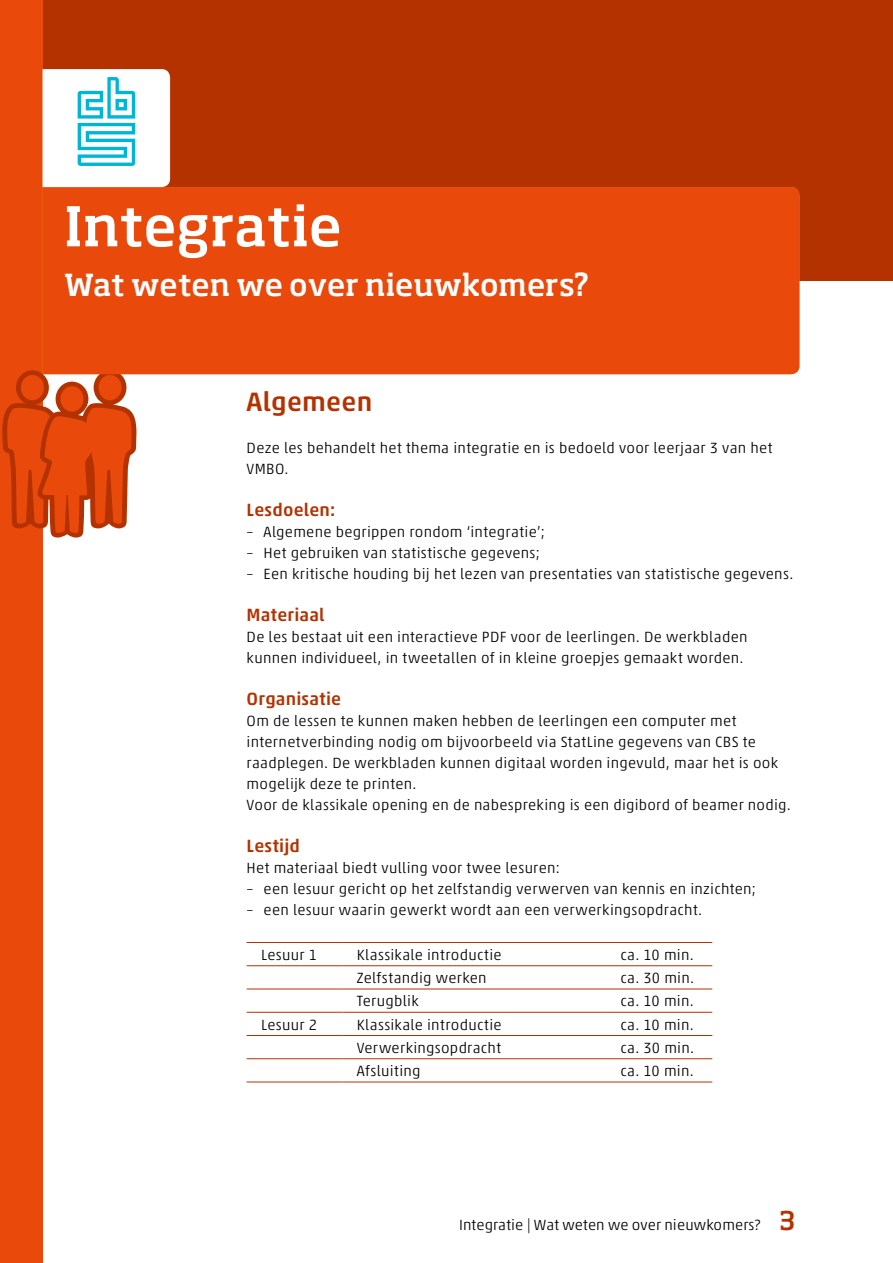
<style>
.page{position:relative;width:893px;height:1263px;background:#fff}
.page>*{position:absolute;margin:0;border:0;box-sizing:border-box;transform-origin:0 0}
.t1{font:192.15px "CBS Bevolking";color:#b43200}
.Titel_banner{font:500 54px "Soho Pro";letter-spacing:-.005em;color:#fff}
.Subtitel_banner{font:500 30px "Soho Pro";letter-spacing:-.005em;color:#fff}
.Kop{font:500 27px "Akko Pro";letter-spacing:.01em;color:#b43200}
.Sub_kopje_inspr{font:500 18px "Akko Pro";letter-spacing:.01em;color:#b43200}
._09_Voetregel_pagina{font:300 15px/21px "Akko Pro";letter-spacing:.02em;color:#000}
.Tabel_tekst{font:300 15px "Akko Pro";letter-spacing:.02em;color:#000}
.s1{color:#e9490b}
.s2{font-family:"Soho Pro";font-weight:500;font-size:25.5px;color:#b43200}
</style>
<div class="page">
<div style="left:0;top:0;width:893px;height:281px;background:#b43200"></div>
<div style="left:0;top:0;width:43px;height:1263px;background:#e9490b"></div>
<div style="left:43px;top:187px;width:756px;height:187px;background:#e9490b"></div>
<svg style="left:43px;top:69px;width:127px;height:118px;background:#d9f3f8"></svg>
<hr style="left:247px;top:942px;width:95px;height:1px;background:#b43200">
<hr style="left:342px;top:942px;width:264px;height:1px;background:#b43200">
<hr style="left:606px;top:942px;width:106px;height:1px;background:#b43200">
<hr style="left:247px;top:965px;width:95px;height:1px;background:#b43200">
<hr style="left:342px;top:965px;width:264px;height:1px;background:#b43200">
<hr style="left:606px;top:965px;width:106px;height:1px;background:#b43200">
<hr style="left:247px;top:989px;width:95px;height:1px;background:#b43200">
<hr style="left:342px;top:989px;width:264px;height:1px;background:#b43200">
<hr style="left:606px;top:989px;width:106px;height:1px;background:#b43200">
<hr style="left:247px;top:1012px;width:95px;height:1px;background:#b43200">
<hr style="left:342px;top:1012px;width:264px;height:1px;background:#b43200">
<hr style="left:606px;top:1012px;width:106px;height:1px;background:#b43200">
<hr style="left:247px;top:1035px;width:95px;height:1px;background:#b43200">
<hr style="left:342px;top:1035px;width:264px;height:1px;background:#b43200">
<hr style="left:606px;top:1035px;width:106px;height:1px;background:#b43200">
<hr style="left:247px;top:1058px;width:95px;height:1px;background:#b43200">
<hr style="left:342px;top:1058px;width:264px;height:1px;background:#b43200">
<hr style="left:606px;top:1058px;width:106px;height:1px;background:#b43200">
<hr style="left:247px;top:1082px;width:95px;height:1px;background:#b43200">
<hr style="left:342px;top:1082px;width:264px;height:1px;background:#b43200">
<hr style="left:606px;top:1082px;width:106px;height:1px;background:#b43200">
<p class="Titel_banner" style="left:64px;top:188px;width:279px">Integratie</p>
<p class="Subtitel_banner" style="left:64px;top:263px;width:527px">Wat weten we over nieuwkomers?</p>
<h1 class="t1" style="left:-22px;top:364px;width:187px">F<span class="s1">f</span></h1>
<p class="Kop" style="left:247px;top:385px;width:127px">Algemeen</p>
<p class="_09_Voetregel_pagina" style="left:247px;top:437px;width:527px">Deze les behandelt het thema integratie en is bedoeld voor leerjaar 3 van het<br>VMBO.</p>
<p class="Sub_kopje_inspr" style="left:247px;top:499px;width:91px">Lesdoelen:</p>
<p class="_09_Voetregel_pagina" style="left:247px;top:521px;width:300px">– Algemene begrippen rondom ‘integratie’;</p>
<p class="_09_Voetregel_pagina" style="left:247px;top:542px;width:295px">– Het gebruiken van statistische gegevens;</p>
<p class="_09_Voetregel_pagina" style="left:247px;top:563px;width:548px">– Een kritische houding bij het lezen van presentaties van statistische gegevens.</p>
<p class="Sub_kopje_inspr" style="left:247px;top:604px;width:79px">Materiaal</p>
<p class="_09_Voetregel_pagina" style="left:247px;top:626px;width:502px">De les bestaat uit een interactieve PDF voor de leerlingen. De werkbladen kunnen individueel, in tweetallen of in kleine groepjes gemaakt worden.</p>
<p class="Sub_kopje_inspr" style="left:247px;top:688px;width:96px">Organisatie</p>
<p class="_09_Voetregel_pagina" style="left:247px;top:710px;width:533px">Om de lessen te kunnen maken hebben de leerlingen een computer met internetverbinding nodig om bijvoorbeeld via StatLine gegevens van CBS te raadplegen. De werkbladen kunnen digitaal worden ingevuld, maar het is ook mogelijk deze te printen.</p>
<p class="_09_Voetregel_pagina" style="left:247px;top:794px;width:546px">Voor de klassikale opening en de nabespreking is een digibord of beamer nodig.</p>
<p class="Sub_kopje_inspr" style="left:247px;top:835px;width:55px">Lestijd</p>
<p class="_09_Voetregel_pagina" style="left:247px;top:857px;width:315px">Het materiaal biedt vulling voor twee lesuren:</p>
<p class="_09_Voetregel_pagina" style="left:247px;top:878px;width:511px">– een lesuur gericht op het zelfstandig verwerven van kennis en inzichten;</p>
<p class="_09_Voetregel_pagina" style="left:247px;top:899px;width:457px">– een lesuur waarin gewerkt wordt aan een verwerkingsopdracht.</p>
<p class="Tabel_tekst" style="left:261px;top:945px;width:57px">Lesuur 1</p>
<p class="Tabel_tekst" style="left:357px;top:945px;width:146px">Klassikale introductie</p>
<p class="Tabel_tekst" style="left:620px;top:945px;width:75px">ca. 10 min.</p>
<p class="Tabel_tekst" style="left:357px;top:969px;width:131px">Zelfstandig werken</p>
<p class="Tabel_tekst" style="left:620px;top:969px;width:75px">ca. 30 min.</p>
<p class="Tabel_tekst" style="left:357px;top:992px;width:63px">Terugblik</p>
<p class="Tabel_tekst" style="left:620px;top:992px;width:75px">ca. 10 min.</p>
<p class="Tabel_tekst" style="left:261px;top:1015px;width:57px">Lesuur 2</p>
<p class="Tabel_tekst" style="left:357px;top:1015px;width:146px">Klassikale introductie</p>
<p class="Tabel_tekst" style="left:620px;top:1015px;width:75px">ca. 10 min.</p>
<p class="Tabel_tekst" style="left:357px;top:1038px;width:146px">Verwerkingsopdracht</p>
<p class="Tabel_tekst" style="left:620px;top:1038px;width:75px">ca. 30 min.</p>
<p class="Tabel_tekst" style="left:357px;top:1062px;width:65px">Afsluiting</p>
<p class="Tabel_tekst" style="left:620px;top:1062px;width:75px">ca. 10 min.</p>
<p class="_09_Voetregel_pagina" style="left:459px;top:1214px;width:338px">Integratie | Wat weten we over nieuwkomers? <span class="s2">3</span></p>
</div>
